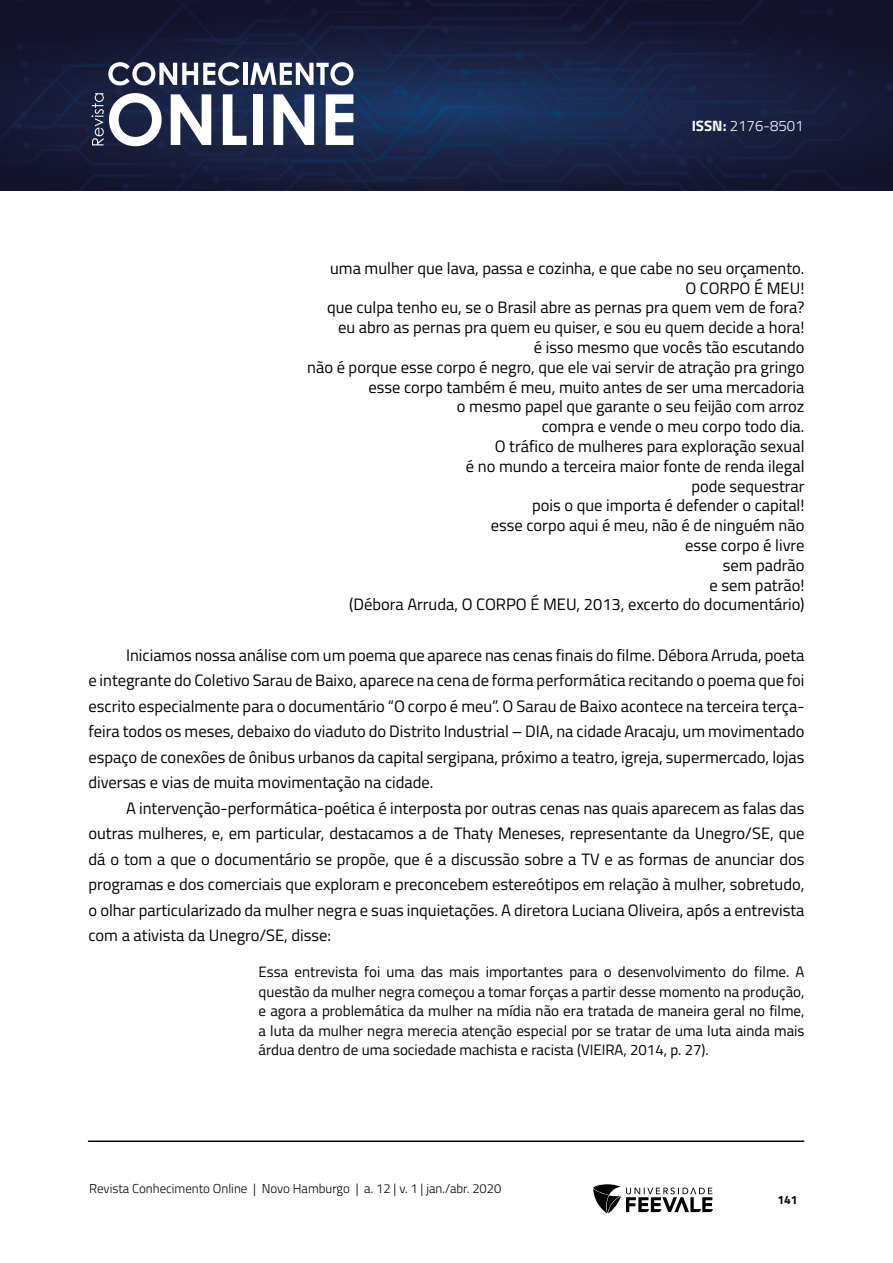
<style>
.page{position:relative;width:893px;height:1263px;background:#fff}
.page>*{position:absolute;margin:0;border:0;box-sizing:border-box;transform-origin:0 0}
.Corpo{font:16.5px/25.5px "Titillium Web";color:#000;text-align:justify}
.Citação{font:15px/19.5px "Titillium Web";color:#000;text-align:justify}
.t1{font:300 15px "Titillium Web";color:#fff}
.t2{font:300 12.9px "Titillium Web";color:#000}
.t3{font:700 12px "Titillium Web";color:#000}
.s1{font-weight:700}
</style>
<div class="page">
<img style="left:0;top:0;width:893px;height:191px">
<svg style="left:593px;top:1184px;width:120px;height:29px"></svg>
<hr style="left:88px;top:1140px;width:716px;height:2px;background:#000">
<svg style="left:108px;top:62px;width:132px;height:23px"></svg>
<hr style="left:243px;top:63px;width:4px;height:22px;background:#fff">
<svg style="left:250px;top:62px;width:103px;height:23px"></svg>
<svg style="left:91px;top:93px;width:71px;height:53px"></svg>
<svg style="left:171px;top:94px;width:40px;height:51px"></svg>
<svg style="left:223px;top:94px;width:23px;height:51px"></svg>
<div style="left:253px;top:94px;width:10px;height:51px;background:#fff"></div>
<svg style="left:274px;top:94px;width:40px;height:51px"></svg>
<svg style="left:326px;top:94px;width:27px;height:51px"></svg>
<p class="t1" style="left:692px;top:115px;width:114px"><span class="s1">ISSN:</span> 2176-8501</p>
<p class="Corpo" style="left:330px;top:254px;width:476px">uma mulher que lava, passa e cozinha, e que cabe no seu orçamento.</p>
<p class="Corpo" style="left:685px;top:274px;width:121px">O CORPO É MEU!</p>
<p class="Corpo" style="left:327px;top:294px;width:479px">que culpa tenho eu, se o Brasil abre as pernas pra quem vem de fora?</p>
<p class="Corpo" style="left:338px;top:314px;width:468px">eu abro as pernas pra quem eu quiser, e sou eu quem decide a hora!</p>
<p class="Corpo" style="left:534px;top:334px;width:272px">é isso mesmo que vocês tão escutando</p>
<p class="Corpo" style="left:307px;top:353px;width:499px">não é porque esse corpo é negro, que ele vai servir de atração pra gringo</p>
<p class="Corpo" style="left:368px;top:373px;width:438px">esse corpo também é meu, muito antes de ser uma mercadoria</p>
<p class="Corpo" style="left:457px;top:393px;width:349px">o mesmo papel que garante o seu feijão com arroz</p>
<p class="Corpo" style="left:542px;top:413px;width:264px">compra e vende o meu corpo todo dia.</p>
<p class="Corpo" style="left:495px;top:433px;width:311px">O tráfico de mulheres para exploração sexual</p>
<p class="Corpo" style="left:466px;top:452px;width:340px">é no mundo a terceira maior fonte de renda ilegal</p>
<p class="Corpo" style="left:691px;top:472px;width:115px">pode sequestrar</p>
<p class="Corpo" style="left:532px;top:492px;width:274px">pois o que importa é defender o capital!</p>
<p class="Corpo" style="left:491px;top:512px;width:315px">esse corpo aqui é meu, não é de ninguém não</p>
<p class="Corpo" style="left:685px;top:532px;width:121px">esse corpo é livre</p>
<p class="Corpo" style="left:723px;top:551px;width:83px">sem padrão</p>
<p class="Corpo" style="left:710px;top:571px;width:96px">e sem patrão!</p>
<p class="Corpo" style="left:349px;top:591px;width:457px">(Débora Arruda, O CORPO É MEU, 2013, excerto do documentário)</p>
<p class="Corpo" style="left:88px;top:641px;width:718px;text-indent:38px">Iniciamos nossa análise com um poema que aparece nas cenas finais do filme. Débora Arruda, poeta e integrante do Coletivo Sarau de Baixo, aparece na cena de forma performática recitando o poema que foi escrito especialmente para o documentário “O corpo é meu”. O Sarau de Baixo acontece na terceira terça&shy;feira todos os meses, debaixo do viaduto do Distrito Industrial – DIA, na cidade Aracaju, um movimentado espaço de conexões de ônibus urbanos da capital sergipana, próximo a teatro, igreja, supermercado, lojas diversas e vias de muita movimentação na cidade.</p>
<p class="Corpo" style="left:88px;top:794px;width:718px;text-indent:38px">A intervenção-performática-poética é interposta por outras cenas nas quais aparecem as falas das outras mulheres, e, em particular, destacamos a de Thaty Meneses, representante da Unegro/SE, que dá o tom a que o documentário se propõe, que é a discussão sobre a TV e as formas de anunciar dos programas e dos comerciais que exploram e preconcebem estereótipos em relação à mulher, sobretudo, o olhar particularizado da mulher negra e suas inquietações. A diretora Luciana Oliveira, após a entrevista com a ativista da Unegro/SE, disse:</p>
<p class="Citação" style="left:259px;top:961px;width:547px">Essa entrevista foi uma das mais importantes para o desenvolvimento do filme. A questão da mulher negra começou a tomar forças a partir desse momento na produção, e agora a problemática da mulher na mídia não era tratada de maneira geral no filme, a luta da mulher negra merecia atenção especial por se tratar de uma luta ainda mais árdua dentro de uma sociedade machista e racista (VIEIRA, 2014, p. 27).</p>
<p class="t2" style="left:89px;top:1179px;width:414px">Revista Conhecimento Online | Novo Hamburgo | a. 12 | v. 1 | jan./abr. 2020</p>
<p class="t3" style="left:777px;top:1190px;width:22px">141</p>
</div>
